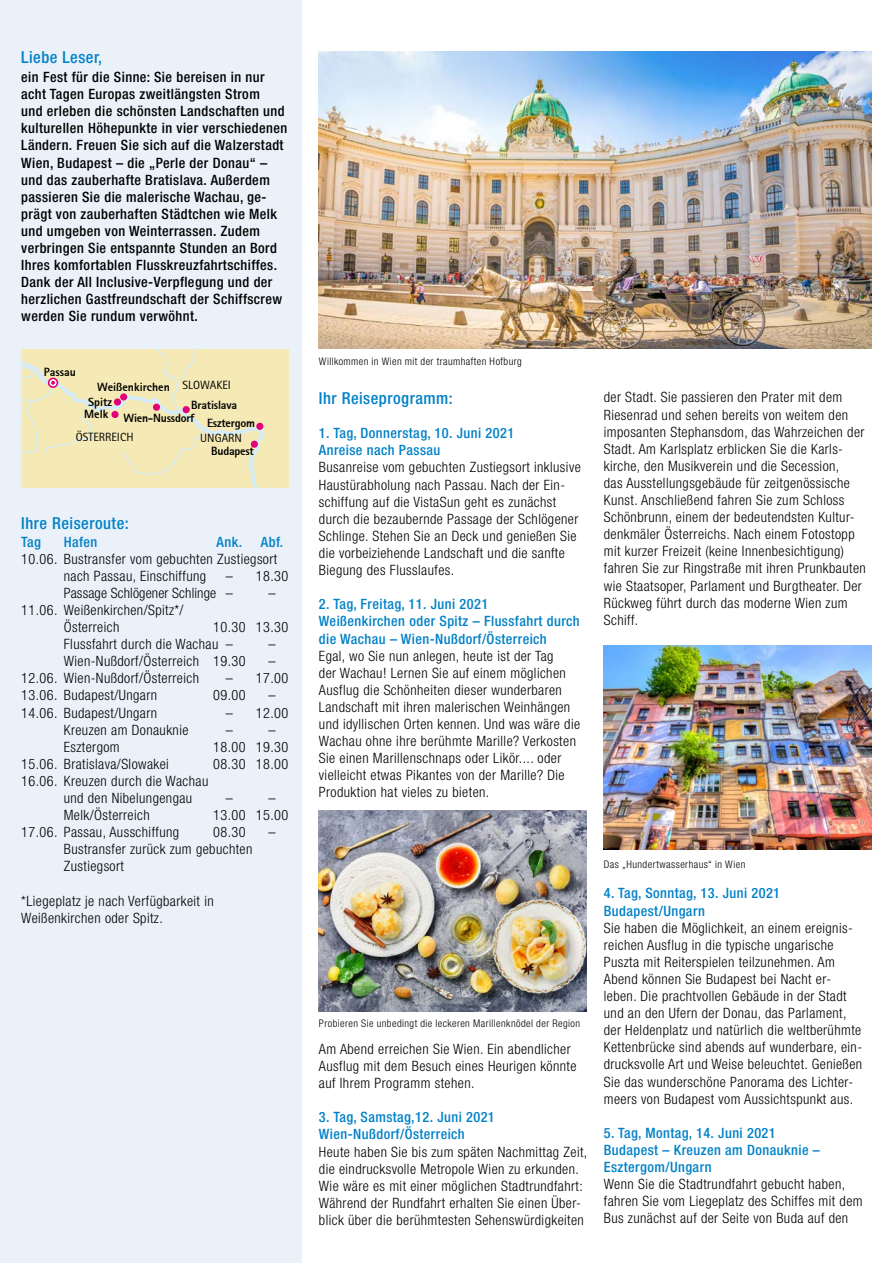
<style>
.page{position:relative;width:893px;height:1263px;background:#fff}
.page>*{position:absolute;margin:0;border:0;box-sizing:border-box;transform-origin:0 0}
.t1{font:500 condensed 16.5px "Helvetica Neue LT Pro";letter-spacing:.03em;color:#0081c7}
.t2{font:300 condensed 14.25px/17.1px "Helvetica Neue LT Pro";letter-spacing:.03em;color:#000}
.t3{font:500 condensed 14.25px/17.1px "Helvetica Neue LT Pro";letter-spacing:.03em;color:#000}
.t4{font:500 condensed 14.25px/17.1px "Helvetica Neue LT Pro";letter-spacing:.03em;color:#0081c7}
.t5{font:300 condensed 14.25px/17.1px "Helvetica Neue LT Pro";letter-spacing:.01em;color:#000}
.t6{font:800 11.7px "Rotis Sans Serif";letter-spacing:-.02em;color:#000}
.t7{font:11.7px "Rotis Sans Serif";color:#000}
.t8{font:800 11.7px/12.5px "Rotis Sans Serif";color:#000;text-align:center}
.t9{font:300 condensed 10.5px "Helvetica Neue LT Pro";letter-spacing:.04em;color:#000}
</style>
<div class="page">
<div style="left:0;top:0;width:302px;height:1263px;background:#eaf1f9"></div>
<img style="left:319px;top:51px;width:553px;height:298px">
<img style="left:319px;top:810px;width:268px;height:201px">
<svg style="left:21px;top:349px;width:268px;height:138px;background:#f3e8b8"></svg>
<div style="left:256px;top:423px;width:7px;height:7px;background:#e2007a;border-radius:50%"></div>
<img style="left:604px;top:646px;width:268px;height:204px">
<p class="t1" style="left:21px;top:47px;width:82px">Liebe Leser,</p>
<p class="t3" style="left:21px;top:68px;width:268px">ein Fest für die Sinne: Sie bereisen in nur acht Tagen Europas zweitlängsten Strom<br>und erleben die schönsten Landschaften und kulturellen Höhepunkte in vier verschiedenen Ländern. Freuen Sie sich auf die Walzerstadt Wien, Budapest – die „Perle der Donau“ – und das zauberhafte Bratislava. Außerdem passieren Sie die malerische Wachau, ge&shy;prägt von zauberhaften Städtchen wie Melk und umgeben von Weinterrassen. Zudem verbringen Sie entspannte Stunden an Bord Ihres komfortablen Flusskreuzfahrtschiffes.<br>Dank der All Inclusive-Verpflegung und der herzlichen Gastfreundschaft der Schiffscrew werden Sie rundum verwöhnt.</p>
<p class="t6" style="left:44px;top:364px;width:34px">Passau</p>
<p class="t7" style="left:183px;top:378px;width:50px">SLOWAKEI</p>
<p class="t6" style="left:207px;top:416px;width:50px">Esztergom</p>
<p class="t8" style="left:97px;top:381px;width:74px">Weißenkirchen</p>
<p class="t7" style="left:76px;top:430px;width:59px">ÖSTERREICH</p>
<p class="t7" style="left:200px;top:431px;width:43px">UNGARN</p>
<p class="t8" style="left:84px;top:395px;width:29px">Spitz<br>Melk</p>
<p class="t6" style="left:191px;top:398px;width:47px">Bratislava</p>
<p class="t6" style="left:124px;top:410px;width:73px">Wien-Nussdorf</p>
<p class="t6" style="left:211px;top:444px;width:44px">Budapest</p>
<p class="t1" style="left:21px;top:514px;width:109px">Ihre Reiseroute:</p>
<p class="t4" style="left:21px;top:533px;width:21px">Tag</p>
<p class="t4" style="left:64px;top:533px;width:35px">Hafen</p>
<p class="t4" style="left:217px;top:533px;width:27px">Ank.</p>
<p class="t4" style="left:261px;top:533px;width:24px">Abf.</p>
<p class="t2" style="left:64px;top:550px;width:215px;text-indent:-43px">10.06. Bustransfer vom gebuchten Zustiegsort nach Passau, Einschiffung</p>
<p class="t5" style="left:64px;top:567px;width:226px;text-indent:162px">– 18.30<br>Passage Schlögener Schlinge –</p>
<p class="t2" style="left:269px;top:584px;width:9px">–</p>
<p class="t2" style="left:64px;top:601px;width:121px;text-indent:-43px">11.06. Weißenkirchen/Spitz*/<br>Österreich</p>
<p class="t2" style="left:64px;top:618px;width:226px;text-indent:149px">10.30 13.30<br>Flussfahrt durch die Wachau –</p>
<p class="t2" style="left:269px;top:635px;width:9px">–</p>
<p class="t2" style="left:64px;top:652px;width:183px">Wien-Nußdorf/Österreich 19.30</p>
<p class="t2" style="left:269px;top:652px;width:9px">–</p>
<p class="t2" style="left:21px;top:670px;width:179px">12.06. Wien-Nußdorf/Österreich</p>
<p class="t2" style="left:226px;top:670px;width:64px">– 17.00</p>
<p class="t2" style="left:21px;top:687px;width:137px">13.06. Budapest/Ungarn</p>
<p class="t2" style="left:213px;top:687px;width:34px">09.00</p>
<p class="t2" style="left:269px;top:687px;width:9px">–</p>
<p class="t2" style="left:21px;top:704px;width:137px">14.06. Budapest/Ungarn</p>
<p class="t2" style="left:226px;top:704px;width:64px">– 12.00</p>
<p class="t2" style="left:64px;top:721px;width:126px">Kreuzen am Donauknie</p>
<p class="t2" style="left:226px;top:721px;width:9px">–</p>
<p class="t2" style="left:269px;top:721px;width:9px">–</p>
<p class="t2" style="left:64px;top:738px;width:57px">Esztergom</p>
<p class="t2" style="left:213px;top:738px;width:77px">18.00 19.30</p>
<p class="t2" style="left:21px;top:755px;width:149px">15.06. Bratislava/Slowakei</p>
<p class="t2" style="left:213px;top:755px;width:77px">08.30 18.00</p>
<p class="t2" style="left:64px;top:772px;width:146px;text-indent:-43px">16.06. Kreuzen durch die Wachau und den Nibelungengau</p>
<p class="t2" style="left:226px;top:789px;width:9px">–</p>
<p class="t2" style="left:269px;top:789px;width:9px">–</p>
<p class="t2" style="left:64px;top:806px;width:87px">Melk/Österreich</p>
<p class="t2" style="left:213px;top:806px;width:77px">13.00 15.00</p>
<p class="t2" style="left:21px;top:823px;width:160px">17.06. Passau, Ausschiffung</p>
<p class="t2" style="left:213px;top:823px;width:34px">08.30</p>
<p class="t2" style="left:269px;top:823px;width:9px">–</p>
<p class="t2" style="left:64px;top:841px;width:190px">Bustransfer zurück zum gebuchten<br>Zustiegsort</p>
<p class="t2" style="left:21px;top:892px;width:194px">*Liegeplatz je nach Verfügbarkeit in<br>Weißenkirchen oder Spitz.</p>
<p class="t9" style="left:319px;top:355px;width:204px">Willkommen in Wien mit der traumhaften Hofburg</p>
<p class="t1" style="left:319px;top:388px;width:135px">Ihr Reiseprogramm:</p>
<p class="t4" style="left:319px;top:424px;width:197px">1. Tag, Donnerstag, 10. Juni 2021<br>Anreise nach Passau</p>
<p class="t2" style="left:319px;top:459px;width:263px">Busanreise vom gebuchten Zustiegsort inklusive Haustürabholung nach Passau. Nach der Ein&shy;schiffung auf die VistaSun geht es zunächst durch die bezaubernde Passage der Schlögener Schlinge. Stehen Sie an Deck und genießen Sie die vorbeiziehende Landschaft und die sanfte Biegung des Flusslaufes.</p>
<p class="t4" style="left:319px;top:595px;width:262px">2. Tag, Freitag, 11. Juni 2021<br>Weißenkirchen oder Spitz – Flussfahrt durch die Wachau – Wien-Nußdorf/Österreich</p>
<p class="t2" style="left:319px;top:647px;width:263px">Egal, wo Sie nun anlegen, heute ist der Tag<br>der Wachau! Lernen Sie auf einem möglichen Ausflug die Schönheiten dieser wunderbaren Landschaft mit ihren malerischen Weinhängen und idyllischen Orten kennen. Und was wäre die Wachau ohne ihre berühmte Marille? Verkosten Sie einen Marillenschnaps oder Likör.... oder vielleicht etwas Pikantes von der Marille? Die Produktion hat vieles zu bieten.</p>
<p class="t2" style="left:604px;top:389px;width:263px">der Stadt. Sie passieren den Prater mit dem Riesenrad und sehen bereits von weitem den imposanten Stephansdom, das Wahrzeichen der Stadt. Am Karlsplatz erblicken Sie die Karls&shy;kirche, den Musikverein und die Secession,<br>das Ausstellungsgebäude für zeitgenössische Kunst. Anschließend fahren Sie zum Schloss Schönbrunn, einem der bedeutendsten Kultur&shy;denkmäler Österreichs. Nach einem Fotostopp mit kurzer Freizeit (keine Innenbesichtigung) fahren Sie zur Ringstraße mit ihren Prunkbauten wie Staatsoper, Parlament und Burgtheater. Der Rückweg führt durch das moderne Wien zum Schiff.</p>
<p class="t9" style="left:319px;top:1017px;width:263px">Probieren Sie unbedingt die leckeren Marillenknödel der Region</p>
<p class="t2" style="left:319px;top:1040px;width:259px">Am Abend erreichen Sie Wien. Ein abendlicher<br>Ausflug mit dem Besuch eines Heurigen könnte auf Ihrem Programm stehen.</p>
<p class="t4" style="left:319px;top:1108px;width:177px">3. Tag, Samstag,12. Juni 2021<br>Wien-Nußdorf/Österreich</p>
<p class="t2" style="left:319px;top:1143px;width:270px">Heute haben Sie bis zum späten Nachmittag Zeit, die eindrucksvolle Metropole Wien zu erkunden.<br>Wie wäre es mit einer möglichen Stadtrundfahrt:<br>Während der Rundfahrt erhalten Sie einen Über&shy;blick über die berühmtesten Sehenswürdigkeiten</p>
<p class="t9" style="left:604px;top:858px;width:143px">Das „Hundertwasserhaus“ in Wien</p>
<p class="t4" style="left:604px;top:885px;width:178px">4. Tag, Sonntag, 13. Juni 2021<br>Budapest/Ungarn</p>
<p class="t2" style="left:604px;top:919px;width:260px">Sie haben die Möglichkeit, an einem ereignis&shy;reichen Ausflug in die typische ungarische Puszta mit Reiterspielen teilzunehmen. Am Abend können Sie Budapest bei Nacht er&shy;leben. Die prachtvollen Gebäude in der Stadt und an den Ufern der Donau, das Parlament, der Heldenplatz und natürlich die weltberühmte Kettenbrücke sind abends auf wunderbare, ein&shy;drucksvolle Art und Weise beleuchtet. Genießen Sie das wunderschöne Panorama des Lichter&shy;meers von Budapest vom Aussichtspunkt aus.</p>
<p class="t4" style="left:604px;top:1124px;width:218px">5. Tag, Montag, 14. Juni 2021<br>Budapest – Kreuzen am Donauknie –<br>Esztergom/Ungarn</p>
<p class="t2" style="left:604px;top:1175px;width:260px">Wenn Sie die Stadtrundfahrt gebucht haben, fahren Sie vom Liegeplatz des Schiffes mit dem<br>Bus zunächst auf der Seite von Buda auf den</p>
</div>
